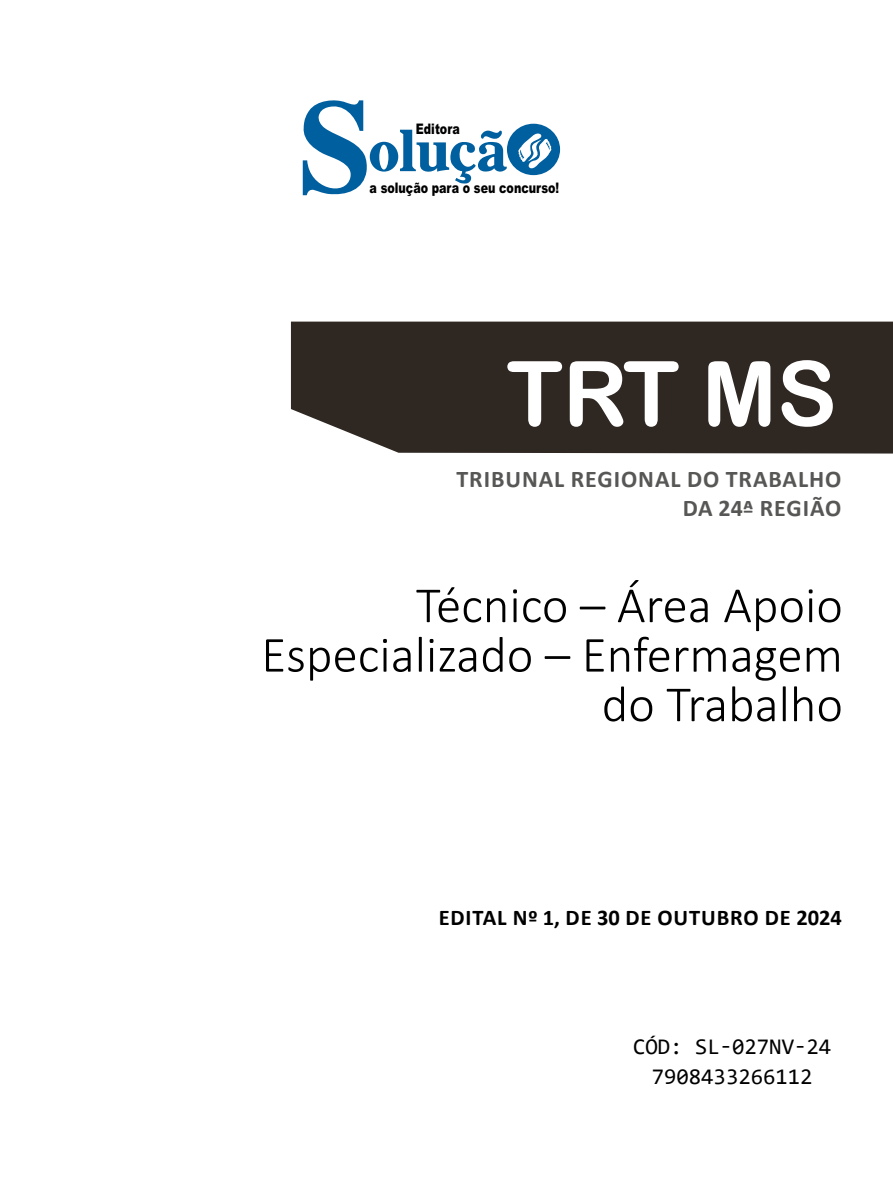
<style>
.page{position:relative;width:893px;height:1191px;background:#fff}
.page>*{position:absolute;margin:0;border:0;box-sizing:border-box;transform-origin:0 0}
.TÍTULO{font:90px "Arial Rounded MT Bold";color:#fff}
.CARGO{font:300 51px/49.5px "Calibri";color:#000;text-align:right}
.SUBTÍTULO{font:700 24px "Calibri";letter-spacing:.04em;color:#575756}
.EDITAL{font:700 22.5px "Calibri";letter-spacing:.04em;color:#000}
.SKU_CÓD{font:22.5px "Consolas";color:#000}
.t1{font:900 14.55px "Arial";color:#000;scale:.76 1}
</style>
<div class="page">
<div style="left:291px;top:321px;width:602px;height:132px;background:#2f2722"></div>
<svg style="left:303px;top:100px;width:257px;height:96px"></svg>
<p class="t1" style="left:416px;top:118px;width:59px">Editora</p>
<p class="t1" style="left:370px;top:178px;width:251px">a solução para o seu concurso!</p>
<p class="TÍTULO" style="left:507px;top:340px;width:332px">TRT MS</p>
<p class="SUBTÍTULO" style="left:456px;top:462px;width:387px">TRIBUNAL REGIONAL DO TRABALHO</p>
<p class="SUBTÍTULO" style="left:683px;top:491px;width:160px">DA 24ª REGIÃO</p>
<p class="CARGO" style="left:416px;top:580px;width:428px">Técnico – Área Apoio</p>
<p class="CARGO" style="left:261px;top:629px;width:583px">Especializado – Enfermagem do Trabalho</p>
<p class="EDITAL" style="left:439px;top:901px;width:405px">EDITAL Nº 1, DE 30 DE OUTUBRO DE 2024</p>
<p class="SKU_CÓD" style="left:633px;top:1030px;width:199px">CÓD: SL-027NV-24</p>
<p class="SKU_CÓD" style="left:652px;top:1060px;width:162px">7908433266112</p>
</div>
